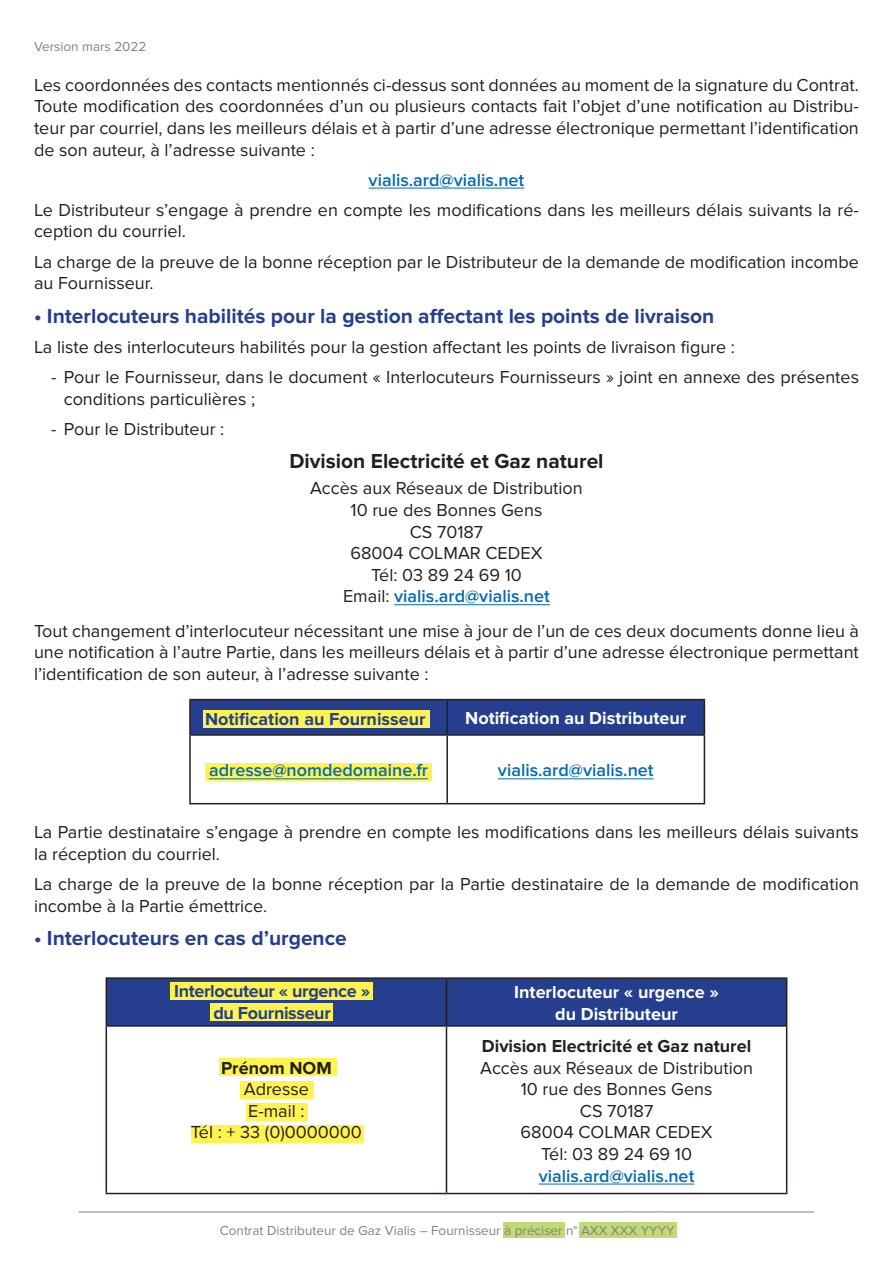
<style>
.page{position:relative;width:893px;height:1263px;background:#fff}
.page>*{position:absolute;margin:0;border:0;box-sizing:border-box;transform-origin:0 0}
.titre_puce{font:700 21px "Proxima Nova";color:#253f8e}
.paragraphe{font:700 21px "Proxima Nova";color:#231f20}
.paragraphe-2{font:18px/21.6px "Proxima Nova";color:#231f20}
.paragraphe-3{font:600 18px "Proxima Nova";color:#006bb6}
.paragraphe-4{font:700 18px/21.6px "Proxima Nova";color:#fff;text-align:center}
.paragraphe-5{font:700 18px "Proxima Nova";color:#231f20}
.paragraphe-6{font:700 18px/21.6px "Proxima Nova";letter-spacing:-.02em;color:#253f8e;text-align:center}
.paragraphe-7{font:700 18px "Proxima Nova";color:#253f8e}
.t1{font:13.5px "Proxima Nova";color:#808285}
.s1{font-weight:400;color:#231f20}
</style>
<div class="page">
<div style="left:503px;top:1223px;width:61px;height:15px;background:#c1da73"></div>
<div style="left:579px;top:1223px;width:97px;height:15px;background:#c1da73"></div>
<hr style="left:79px;top:1211px;width:735px;height:1px;background:#808285">
<div style="left:219px;top:1058px;width:118px;height:18px;background:#fff34f"></div>
<div style="left:240px;top:1081px;width:74px;height:18px;background:#fff34f"></div>
<div style="left:246px;top:1103px;width:61px;height:18px;background:#fff34f"></div>
<div style="left:191px;top:1125px;width:173px;height:18px;background:#fff34f"></div>
<div style="left:205px;top:763px;width:227px;height:17px;background:#fff34f"></div>
<hr style="left:369px;top:188px;width:155px;height:1px;background:#006bb6">
<hr style="left:394px;top:604px;width:156px;height:1px;background:#006bb6">
<div style="left:191px;top:700px;width:513px;height:34px;background:#253f8e"></div>
<hr style="left:189px;top:699px;width:258px;height:1px;background:#231f20">
<hr style="left:189px;top:700px;width:2px;height:34px;background:#231f20">
<hr style="left:447px;top:699px;width:258px;height:1px;background:#231f20">
<hr style="left:446px;top:700px;width:2px;height:34px;background:#231f20">
<hr style="left:704px;top:700px;width:1px;height:34px;background:#231f20">
<hr style="left:189px;top:734px;width:258px;height:2px;background:#231f20">
<hr style="left:189px;top:736px;width:2px;height:67px;background:#231f20">
<hr style="left:447px;top:734px;width:258px;height:2px;background:#231f20">
<hr style="left:446px;top:736px;width:2px;height:67px;background:#231f20">
<hr style="left:704px;top:736px;width:1px;height:67px;background:#231f20">
<hr style="left:189px;top:803px;width:258px;height:1px;background:#231f20">
<hr style="left:447px;top:803px;width:258px;height:1px;background:#231f20">
<hr style="left:209px;top:778px;width:219px;height:1px;background:#006bb6">
<hr style="left:498px;top:778px;width:156px;height:1px;background:#006bb6">
<div style="left:107px;top:979px;width:679px;height:46px;background:#253f8e"></div>
<hr style="left:106px;top:977px;width:340px;height:2px;background:#231f20">
<hr style="left:106px;top:979px;width:1px;height:46px;background:#231f20">
<hr style="left:446px;top:977px;width:341px;height:2px;background:#231f20">
<hr style="left:446px;top:979px;width:1px;height:46px;background:#231f20">
<hr style="left:786px;top:979px;width:1px;height:46px;background:#231f20">
<hr style="left:106px;top:1025px;width:340px;height:2px;background:#231f20">
<hr style="left:106px;top:1027px;width:1px;height:166px;background:#231f20">
<hr style="left:446px;top:1025px;width:341px;height:2px;background:#231f20">
<hr style="left:446px;top:1027px;width:1px;height:166px;background:#231f20">
<hr style="left:786px;top:1027px;width:1px;height:166px;background:#231f20">
<hr style="left:106px;top:1193px;width:340px;height:1px;background:#231f20">
<hr style="left:446px;top:1193px;width:341px;height:1px;background:#231f20">
<hr style="left:539px;top:1184px;width:155px;height:1px;background:#006bb6">
<div style="left:203px;top:710px;width:226px;height:18px;background:#fff34f"></div>
<div style="left:170px;top:982px;width:202px;height:18px;background:#fff34f"></div>
<div style="left:210px;top:1003px;width:123px;height:18px;background:#fff34f"></div>
<p class="t1" style="left:34px;top:39px;width:114px">Version mars 2022</p>
<p class="paragraphe-2" style="left:34px;top:74px;width:826px;text-align:justify">Les coordonnées des contacts mentionnés ci-dessus sont données au moment de la signature du Contrat.<br>Toute modification des coordonnées d’un ou plusieurs contacts fait l’objet d’une notification au Distribu&shy;teur par courriel, dans les meilleurs délais et à partir d’une adresse électronique permettant l’identification de son auteur, à l’adresse suivante :</p>
<p class="paragraphe-3" style="left:369px;top:169px;width:157px">vialis.ard@vialis.net</p>
<p class="paragraphe-2" style="left:34px;top:199px;width:826px">Le Distributeur s’engage à prendre en compte les modifications dans les meilleurs délais suivants la ré&shy;ception du courriel.</p>
<p class="paragraphe-2" style="left:34px;top:251px;width:826px">La charge de la preuve de la bonne réception par le Distributeur de la demande de modification incombe au Fournisseur.</p>
<p class="titre_puce" style="left:34px;top:304px;width:682px">• Interlocuteurs habilités pour la gestion affectant les points de livraison</p>
<p class="paragraphe-2" style="left:34px;top:336px;width:703px">La liste des interlocuteurs habilités pour la gestion affectant les points de livraison figure :</p>
<p class="paragraphe-2" style="left:64px;top:366px;width:797px;text-indent:-13px">- Pour le Fournisseur, dans le document « Interlocuteurs Fournisseurs » joint en annexe des présentes conditions particulières ;</p>
<p class="paragraphe-2" style="left:51px;top:418px;width:175px">- Pour le Distributeur :</p>
<p class="paragraphe" style="left:289px;top:449px;width:316px">Division Electricité et Gaz naturel</p>
<p class="paragraphe-2" style="left:310px;top:478px;width:274px">Accès aux Réseaux de Distribution</p>
<p class="paragraphe-2" style="left:351px;top:499px;width:193px">10 rue des Bonnes Gens</p>
<p class="paragraphe-2" style="left:410px;top:521px;width:75px">CS 70187</p>
<p class="paragraphe-2" style="left:350px;top:543px;width:193px">68004 COLMAR CEDEX</p>
<p class="paragraphe-2" style="left:371px;top:564px;width:152px">Tél: 03 89 24 69 10</p>
<p class="paragraphe-3" style="left:343px;top:586px;width:208px"><span class="s1">Email:</span> vialis.ard@vialis.net</p>
<p class="paragraphe-2" style="left:34px;top:620px;width:826px;text-align:justify">Tout changement d’interlocuteur nécessitant une mise à jour de l’un de ces deux documents donne lieu à une notification à l’autre Partie, dans les meilleurs délais et à partir d’une adresse électronique permettant l’identification de son auteur, à l’adresse suivante :</p>
<p class="paragraphe-4" style="left:465px;top:708px;width:223px">Notification au Distributeur</p>
<p class="paragraphe-3" style="left:209px;top:760px;width:221px">adresse@nomdedomaine.fr</p>
<p class="paragraphe-3" style="left:498px;top:760px;width:157px">vialis.ard@vialis.net</p>
<p class="paragraphe-7" style="left:205px;top:708px;width:222px">Notification au Fournisseur</p>
<p class="paragraphe-2" style="left:34px;top:822px;width:826px">La Partie destinataire s’engage à prendre en compte les modifications dans les meilleurs délais suivants la réception du courriel.</p>
<p class="paragraphe-2" style="left:34px;top:873px;width:826px">La charge de la preuve de la bonne réception par la Partie destinataire de la demande de modification incombe à la Partie émettrice.</p>
<p class="titre_puce" style="left:34px;top:926px;width:314px">• Interlocuteurs en cas d’urgence</p>
<p class="paragraphe-6" style="left:174px;top:980px;width:198px">Interlocuteur « urgence » du Fournisseur</p>
<p class="paragraphe-5" style="left:221px;top:1057px;width:112px">Prénom NOM</p>
<p class="paragraphe-2" style="left:244px;top:1079px;width:67px">Adresse</p>
<p class="paragraphe-2" style="left:248px;top:1100px;width:58px">E-mail :</p>
<p class="paragraphe-2" style="left:191px;top:1122px;width:173px">Tél : + 33 (0)0000000</p>
<p class="paragraphe-4" style="left:514px;top:982px;width:206px">Interlocuteur « urgence » du Distributeur</p>
<p class="paragraphe-5" style="left:482px;top:1036px;width:271px">Division Electricité et Gaz naturel</p>
<p class="paragraphe-2" style="left:480px;top:1057px;width:274px">Accès aux Réseaux de Distribution</p>
<p class="paragraphe-2" style="left:521px;top:1079px;width:193px">10 rue des Bonnes Gens</p>
<p class="paragraphe-2" style="left:580px;top:1100px;width:75px">CS 70187</p>
<p class="paragraphe-2" style="left:521px;top:1122px;width:193px">68004 COLMAR CEDEX</p>
<p class="paragraphe-2" style="left:541px;top:1143px;width:152px">Tél: 03 89 24 69 10</p>
<p class="paragraphe-3" style="left:539px;top:1165px;width:157px">vialis.ard@vialis.net</p>
<p class="t1" style="left:220px;top:1223px;width:456px">Contrat Distributeur de Gaz Vialis – Fournisseur à préciser n° AXX XXX YYYY</p>
</div>
